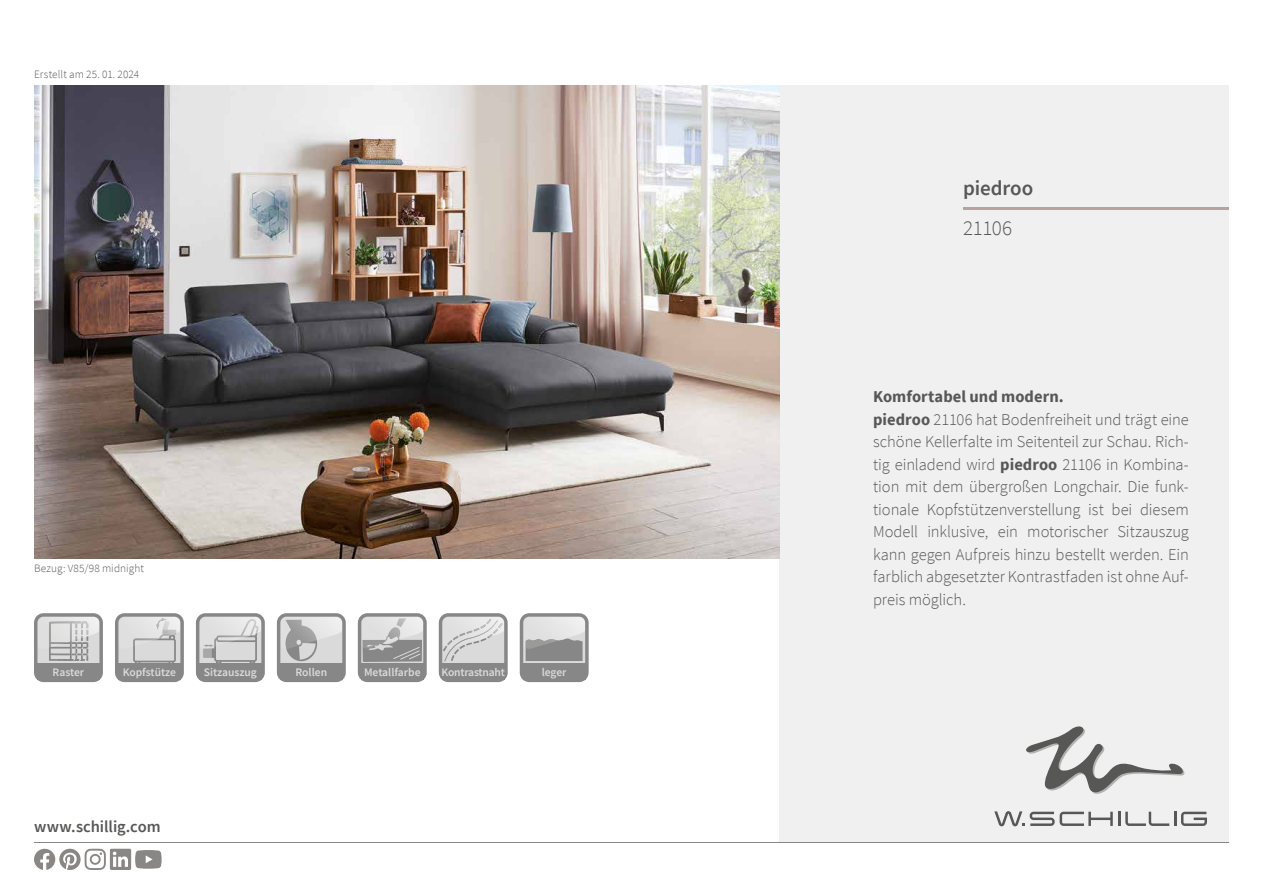
<style>
.page{position:relative;width:1263px;height:893px;background:#fff}
.page>*{position:absolute;margin:0;border:0;box-sizing:border-box;transform-origin:0 0}
.t1{font:600 21px "Source Sans Pro";letter-spacing:-.005em;color:#575756}
.t2{font:300 21px "Source Sans Pro";letter-spacing:-.015em;color:#575756}
.t3{font:300 16.5px/22.5px "Source Sans Pro";letter-spacing:-.005em;color:#575756}
.t4{font:600 16.5px "Source Sans Pro";letter-spacing:-.005em;color:#575756}
.t5{font:600 11.55px "Source Sans Pro";letter-spacing:-.005em;color:#dadada}
.t6{font:300 11.25px "Source Sans Pro";letter-spacing:.01em;color:#575756}
.s1{font-weight:700}
</style>
<div class="page">
<div style="left:780px;top:85px;width:449px;height:757px;background:#f0f0f1"></div>
<hr style="left:34px;top:842px;width:1195px;height:1px;background:#898684">
<hr style="left:963px;top:207px;width:266px;height:3px;background:#b8a29b">
<svg style="left:1026px;top:726px;width:159px;height:68px"></svg>
<svg style="left:994px;top:811px;width:213px;height:15px"></svg>
<svg style="left:34px;top:849px;width:128px;height:21px"></svg>
<img style="left:34px;top:85px;width:746px;height:473px">
<svg style="left:115px;top:613px;width:69px;height:69px"></svg>
<div style="left:279px;top:615px;width:65px;height:65px;background:#dadada;border-radius:8px"></div>
<div style="left:280px;top:663px;width:63px;height:16px;background:#878787"></div>
<div style="left:286px;top:626px;width:31px;height:35px;background:#878787;border-radius:50%"></div>
<svg style="left:281px;top:617px;width:61px;height:43px"></svg>
<div style="left:277px;top:613px;width:69px;height:69px;border:3px solid #878787;border-radius:8px"></div>
<svg style="left:34px;top:613px;width:69px;height:69px"></svg>
<div style="left:199px;top:663px;width:63px;height:16px;background:#878787"></div>
<svg style="left:200px;top:617px;width:61px;height:46px"></svg>
<div style="left:196px;top:613px;width:69px;height:69px;border:3px solid #878787;border-radius:8px"></div>
<div style="left:361px;top:663px;width:62px;height:16px;background:#878787"></div>
<svg style="left:362px;top:617px;width:61px;height:46px"></svg>
<div style="left:358px;top:613px;width:69px;height:69px;border:3px solid #878787;border-radius:8px"></div>
<svg style="left:520px;top:613px;width:69px;height:69px"></svg>
<div style="left:523px;top:663px;width:62px;height:16px;background:#878787"></div>
<svg style="left:439px;top:613px;width:69px;height:69px"></svg>
<div style="left:442px;top:663px;width:62px;height:16px;background:#878787"></div>
<p class="t6" style="left:34px;top:67px;width:107px">Erstellt am 25. 01. 2024</p>
<p class="t6" style="left:34px;top:561px;width:112px">Bezug: V85/98 midnight</p>
<p class="t5" style="left:53px;top:665px;width:33px">Raster</p>
<p class="t5" style="left:123px;top:665px;width:55px">Kopfstütze</p>
<p class="t5" style="left:204px;top:665px;width:55px">Sitzauszug</p>
<p class="t5" style="left:295px;top:665px;width:33px">Rollen</p>
<p class="t5" style="left:364px;top:665px;width:58px">Metallfarbe</p>
<p class="t5" style="left:441px;top:665px;width:65px">Kontrastnaht</p>
<p class="t5" style="left:542px;top:665px;width:26px">leger</p>
<p class="t4" style="left:34px;top:816px;width:128px">www.schillig.com</p>
<p class="t1" style="left:963px;top:175px;width:72px">piedroo</p>
<p class="t2" style="left:963px;top:215px;width:51px">21106</p>
<p class="t3" style="left:873px;top:385px;width:317px"><span class="s1">Komfortabel und modern.<br>piedroo</span> 21106 hat Bodenfreiheit und trägt eine schöne Kellerfalte im Seitenteil zur Schau. Rich&shy;tig einladend wird <span class="s1">piedroo</span> 21106 in Kombina&shy;tion mit dem übergroßen Longchair. Die funk&shy;tionale Kopfstützenverstellung ist bei diesem Modell inklusive, ein motorischer Sitzauszug kann gegen Aufpreis hinzu bestellt werden. Ein farblich abgesetzter Kontrastfaden ist ohne Auf&shy;preis möglich.</p>
</div>
